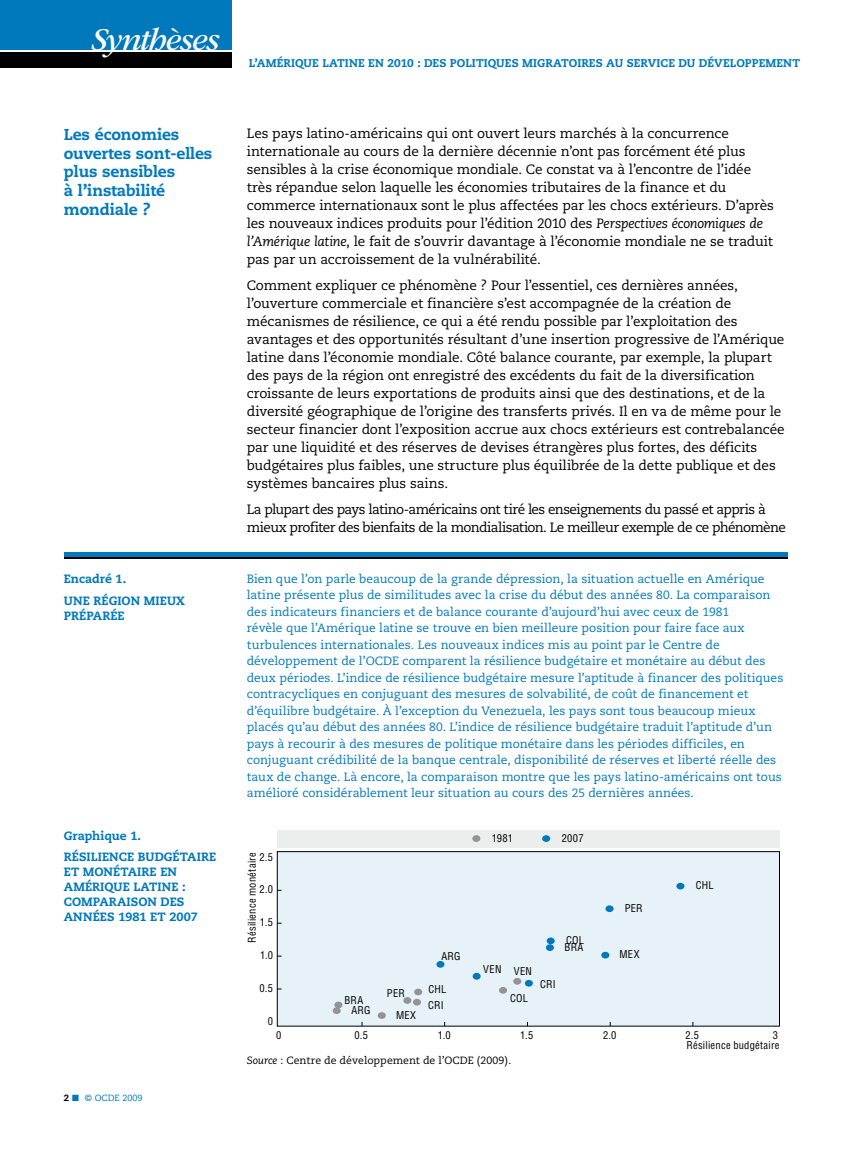
<style>
.page{position:relative;width:851px;height:1149px;background:#fff}
.page>*{position:absolute;margin:0;border:0;box-sizing:border-box;transform-origin:0 0}
.t1{font:italic 33px "ITC Garamond Std";letter-spacing:-.035em;color:#fff}
._01_Heading_2{font:800 15.75px/18.8px "Caecilia";letter-spacing:-.01em;color:#0079bc}
._00_Body{font:13.5px/18px "Caecilia";letter-spacing:-.01em;color:#000}
._00_Body-2{font:13.5px/18px "Caecilia";letter-spacing:-.05em;color:#000}
._02_Box_Body{font:12px/16.5px "Caecilia";color:#0079bc}
._03_Figure_Heading{font:800 12px/15px "Caecilia";letter-spacing:.005em;color:#0079bc}
._03_Figure_Numbering{font:800 12px "Caecilia";letter-spacing:-.005em;color:#0079bc}
._99_Page_Heading{font:800 11.25px "Caecilia";letter-spacing:.005em;color:#0079bc}
.t2{font:condensed 10.5px "Helvetica";letter-spacing:.02em;color:#000}
._03_Figure_Source{font:10.5px "Caecilia";color:#000}
.t3{font:9px "Caecilia";color:#0079bc}
.s1{font-weight:800;color:#000}
.s2{font-style:italic}
</style>
<div class="page">
<div style="left:0;top:0;width:232px;height:50px;background:#0079bc"></div>
<div style="left:0;top:52px;width:232px;height:15px;background:#000"></div>
<hr style="left:850px;top:0;width:1px;height:50px;background:#0079bc">
<hr style="left:64px;top:552px;width:723px;height:4px;background:#0079bc">
<hr style="left:64px;top:557px;width:723px;height:1px;background:#000">
<div style="left:277px;top:851px;width:502px;height:174px;background:#e6f2f8"></div>
<div style="left:513px;top:977px;width:8px;height:7px;background:#929395;border-radius:50%"></div>
<svg style="left:403px;top:996px;width:8px;height:7px"></svg>
<svg style="left:377px;top:1011px;width:9px;height:7px"></svg>
<div style="left:413px;top:998px;width:8px;height:7px;background:#929395;border-radius:50%"></div>
<div style="left:499px;top:986px;width:8px;height:7px;background:#929395;border-radius:50%"></div>
<div style="left:414px;top:988px;width:8px;height:6px;background:#929395;border-radius:50%"></div>
<div style="left:334px;top:1001px;width:8px;height:7px;background:#929395;border-radius:50%"></div>
<div style="left:332px;top:1007px;width:9px;height:6px;background:#929395;border-radius:50%"></div>
<div style="left:472px;top:972px;width:8px;height:7px;background:#0079bc;border-radius:50%"></div>
<div style="left:605px;top:905px;width:8px;height:6px;background:#0079bc;border-radius:50%"></div>
<div style="left:601px;top:951px;width:8px;height:7px;background:#0079bc;border-radius:50%"></div>
<svg style="left:524px;top:979px;width:9px;height:7px"></svg>
<div style="left:546px;top:937px;width:8px;height:6px;background:#0079bc;border-radius:50%"></div>
<div style="left:676px;top:882px;width:8px;height:7px;background:#0079bc;border-radius:50%"></div>
<svg style="left:546px;top:943px;width:8px;height:7px"></svg>
<svg style="left:436px;top:960px;width:8px;height:7px"></svg>
<div style="left:277px;top:830px;width:502px;height:17px;background:#eceded"></div>
<svg style="left:472px;top:834px;width:8px;height:7px"></svg>
<svg style="left:542px;top:834px;width:8px;height:7px"></svg>
<div style="left:277px;top:851px;width:502px;height:175px;border:1px solid #000"></div>
<p class="t1" style="left:91px;top:22px;width:129px">Synthèses</p>
<p class="_01_Heading_2" style="left:64px;top:125px;width:150px">Les économies ouvertes sont-elles plus sensibles<br>à l’instabilité mondiale ?</p>
<p class="_03_Figure_Numbering" style="left:64px;top:571px;width:64px">Encadré 1.</p>
<p class="_03_Figure_Heading" style="left:64px;top:592px;width:123px">UNE RÉGION MIEUX<br>PRÉPARÉE</p>
<p class="_03_Figure_Numbering" style="left:64px;top:828px;width:79px">Graphique 1.</p>
<p class="_03_Figure_Heading" style="left:64px;top:849px;width:154px">RÉSILIENCE BUDGÉTAIRE<br>ET MONÉTAIRE EN<br>AMÉRIQUE LATINE :<br>COMPARAISON DES<br>ANNÉES 1981 ET 2007</p>
<p class="t3" style="left:64px;top:1092px;width:80px"><span class="s1">2</span> ■ © OCDE 2009</p>
<p class="_99_Page_Heading" style="left:249px;top:56px;width:552px">L’AMÉRIQUE LATINE EN 2010 : DES POLITIQUES MIGRATOIRES AU SERVICE DU DÉVELOPPEMENT</p>
<p class="_00_Body" style="left:247px;top:124px;width:528px">Les pays latino-américains qui ont ouvert leurs marchés à la concurrence internationale au cours de la dernière décennie n’ont pas forcément été plus sensibles à la crise économique mondiale. Ce constat va à l’encontre de l’idée très répandue selon laquelle les économies tributaires de la finance et du commerce internationaux sont le plus affectées par les chocs extérieurs. D’après les nouveaux indices produits pour l’édition 2010 des <span class="s2">Perspectives économiques de l’Amérique latine</span>, le fait de s’ouvrir davantage à l’économie mondiale ne se traduit pas par un accroissement de la vulnérabilité.</p>
<p class="_00_Body" style="left:247px;top:276px;width:539px">Comment expliquer ce phénomène ? Pour l’essentiel, ces dernières années, l’ouverture commerciale et financière s’est accompagnée de la création de mécanismes de résilience, ce qui a été rendu possible par l’exploitation des avantages et des opportunités résultant d’une insertion progressive de l’Amérique latine dans l’économie mondiale. Côté balance courante, par exemple, la plupart des pays de la région ont enregistré des excédents du fait de la diversification croissante de leurs exportations de produits ainsi que des destinations, et de la diversité géographique de l’origine des transferts privés. Il en va de même pour le secteur financier dont l’exposition accrue aux chocs extérieurs est contrebalancée par une liquidité et des réserves de devises étrangères plus fortes, des déficits budgétaires plus faibles, une structure plus équilibrée de la dette publique et des systèmes bancaires plus sains.</p>
<p class="_00_Body-2" style="left:247px;top:500px;width:540px">La plupart des pays latino-américains ont tiré les enseignements du passé et appris à mieux profiter des bienfaits de la mondialisation. Le meilleur exemple de ce phénomène</p>
<p class="_02_Box_Body" style="left:247px;top:570px;width:538px">Bien que l’on parle beaucoup de la grande dépression, la situation actuelle en Amérique latine présente plus de similitudes avec la crise du début des années 80. La comparaison des indicateurs financiers et de balance courante d’aujourd’hui avec ceux de 1981<br>révèle que l’Amérique latine se trouve en bien meilleure position pour faire face aux turbulences internationales. Les nouveaux indices mis au point par le Centre de développement de l’OCDE comparent la résilience budgétaire et monétaire au début des deux périodes. L’indice de résilience budgétaire mesure l’aptitude à financer des politiques contracycliques en conjuguant des mesures de solvabilité, de coût de financement et d’équilibre budgétaire. À l’exception du Venezuela, les pays sont tous beaucoup mieux placés qu’au début des années 80. L’indice de résilience budgétaire traduit l’aptitude d’un pays à recourir à des mesures de politique monétaire dans les périodes difficiles, en conjuguant crédibilité de la banque centrale, disponibilité de réserves et liberté réelle des taux de change. Là encore, la comparaison montre que les pays latino-américains ont tous amélioré considérablement leur situation au cours des 25 dernières années.</p>
<p class="t2" style="left:259px;top:849px;width:15px">2.5</p>
<p class="t2" style="left:245px;top:942px;width:92px;rotate:-90deg">Résilience monétaire</p>
<p class="t2" style="left:259px;top:882px;width:15px">2.0</p>
<p class="t2" style="left:260px;top:915px;width:15px">1.5</p>
<p class="t2" style="left:260px;top:948px;width:14px">1.0</p>
<p class="t2" style="left:259px;top:981px;width:15px">0.5</p>
<p class="t2" style="left:268px;top:1014px;width:7px">0</p>
<p class="t2" style="left:492px;top:831px;width:23px">1981</p>
<p class="t2" style="left:561px;top:831px;width:23px">2007</p>
<p class="t2" style="left:344px;top:993px;width:20px">BRA</p>
<p class="t2" style="left:351px;top:1003px;width:21px">ARG</p>
<p class="t2" style="left:387px;top:986px;width:19px">PER</p>
<p class="t2" style="left:396px;top:1008px;width:22px">MEX</p>
<p class="t2" style="left:441px;top:949px;width:21px">ARG</p>
<p class="t2" style="left:428px;top:981px;width:19px">CHL</p>
<p class="t2" style="left:428px;top:998px;width:17px">CRI</p>
<p class="t2" style="left:483px;top:962px;width:20px">VEN</p>
<p class="t2" style="left:514px;top:964px;width:20px">VEN</p>
<p class="t2" style="left:510px;top:990px;width:19px">COL</p>
<p class="t2" style="left:540px;top:977px;width:17px">CRI</p>
<p class="t2" style="left:566px;top:933px;width:19px">COL</p>
<p class="t2" style="left:564px;top:940px;width:20px">BRA</p>
<p class="t2" style="left:624px;top:901px;width:19px">PER</p>
<p class="t2" style="left:619px;top:947px;width:22px">MEX</p>
<p class="t2" style="left:695px;top:878px;width:19px">CHL</p>
<p class="t2" style="left:276px;top:1028px;width:7px">0</p>
<p class="t2" style="left:354px;top:1028px;width:15px">0.5</p>
<p class="t2" style="left:438px;top:1028px;width:14px">1.0</p>
<p class="t2" style="left:520px;top:1028px;width:15px">1.5</p>
<p class="t2" style="left:603px;top:1028px;width:15px">2.0</p>
<p class="t2" style="left:685px;top:1028px;width:15px">2.5</p>
<p class="t2" style="left:772px;top:1028px;width:7px">3</p>
<p class="t2" style="left:686px;top:1038px;width:94px">Résilience budgétaire</p>
<p class="_03_Figure_Source" style="left:247px;top:1053px;width:266px"><span class="s2">Source</span> : Centre de développement de l’OCDE (2009).</p>
</div>
